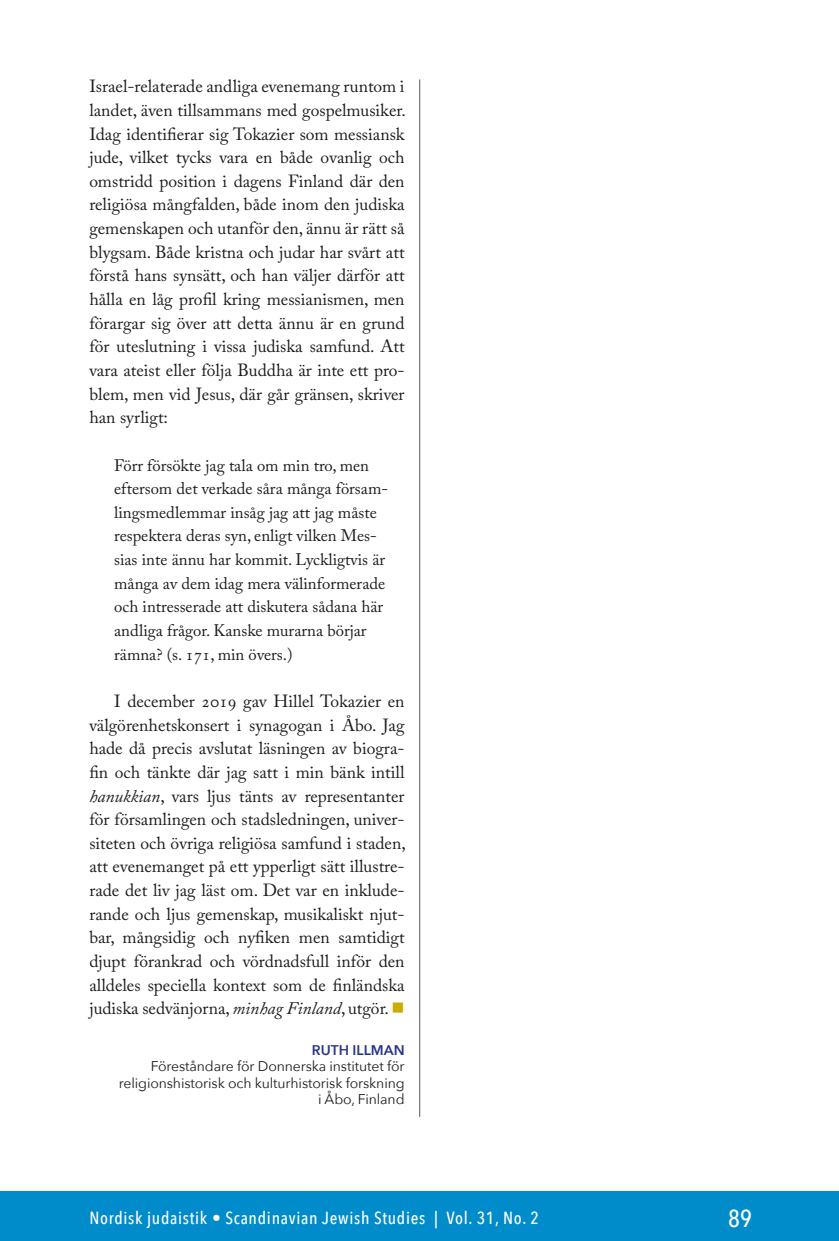
<style>
.page{position:relative;width:839px;height:1241px;background:#fff}
.page>*{position:absolute;margin:0;border:0;box-sizing:border-box;transform-origin:0 0}
.t1{font:500 24.5px "Avenir Next Condensed";color:#fff}
.Leipis{font:17.5px/23.6px "Adobe Caslon Pro";color:#1d1d1b;text-align:justify}
.t2{font:500 17.5px "Avenir Next Condensed";letter-spacing:.04em;color:#fff}
.Lainaus{font:16.62px/23.6px "Adobe Caslon Pro";color:#1d1d1b}
.Kuvateksti{font:14px/16.6px "Avenir Next";letter-spacing:-.01em;color:#1d1d1b;text-align:right}
.Kirjoittajan_esittel{font:600 14px "Avenir Next";color:#28348b}
.s1{font-style:italic}
.s2{color:#cbac00}
</style>
<div class="page">
<div style="left:0;top:1191px;width:838px;height:49px;background:#008bcb"></div>
<hr style="left:419px;top:79px;width:1px;height:1037px;background:#575756">
<p class="Leipis" style="left:89px;top:74px;width:318px">Israel-relaterade andliga evenemang runtom i landet, även tillsammans med gospelmusiker.<br>Idag identifierar sig Tokazier som messiansk jude, vilket tycks vara en både ovanlig och omstridd position i dagens Finland där den religiösa mångfalden, både inom den judiska gemenskapen och utanför den, ännu är rätt så blygsam. Både kristna och judar har svårt att förstå hans synsätt, och han väljer därför att hålla en låg profil kring messianismen, men förargar sig över att detta ännu är en grund för uteslutning i vissa judiska samfund. Att vara ateist eller följa Buddha är inte ett pro&shy;blem, men vid Jesus, där går gränsen, skriver han syrligt:</p>
<p class="Lainaus" style="left:114px;top:453px;width:275px">Förr försökte jag tala om min tro, men eftersom det verkade såra många försam&shy;lingsmedlemmar insåg jag att jag måste respektera deras syn, enligt vilken Mes&shy;sias inte ännu har kommit. Lyckligtvis är många av dem idag mera välinformerade och intresserade att diskutera sådana här andliga frågor. Kanske murarna börjar rämna? (s. 171, min övers.)</p>
<p class="Leipis" style="left:89px;top:689px;width:318px;text-indent:25px">I december 2019 gav Hillel Tokazier en välgörenhetskonsert i synagogan i Åbo. Jag hade då precis avslutat läsningen av biogra&shy;fin och tänkte där jag satt i min bänk intill <span class="s1">hanukkian</span>, vars ljus tänts av representanter för församlingen och stadsledningen, univer&shy;siteten och övriga religiösa samfund i staden, att evenemanget på ett ypperligt sätt illustre&shy;rade det liv jag läst om. Det var en inklude&shy;rande och ljus gemenskap, musikaliskt njut&shy;bar, mångsidig och nyfiken men samtidigt djupt förankrad och vördnadsfull inför den alldeles speciella kontext som de finländska judiska sedvänjorna, <span class="s1">minhag Finland</span>, utgör. <span class="s2">■</span></p>
<p class="Kirjoittajan_esittel" style="left:312px;top:1037px;width:94px">RUTH ILLMAN</p>
<p class="Kuvateksti" style="left:119px;top:1057px;width:287px">Föreståndare för Donnerska institutet för religionshistorisk och kulturhistorisk forskning i Åbo, Finland</p>
<p class="t2" style="left:89px;top:1207px;width:451px">Nordisk judaistik • Scandinavian Jewish Studies | Vol. 31, No. 2</p>
<h1 class="t1" style="left:728px;top:1203px;width:25px">89</h1>
</div>
